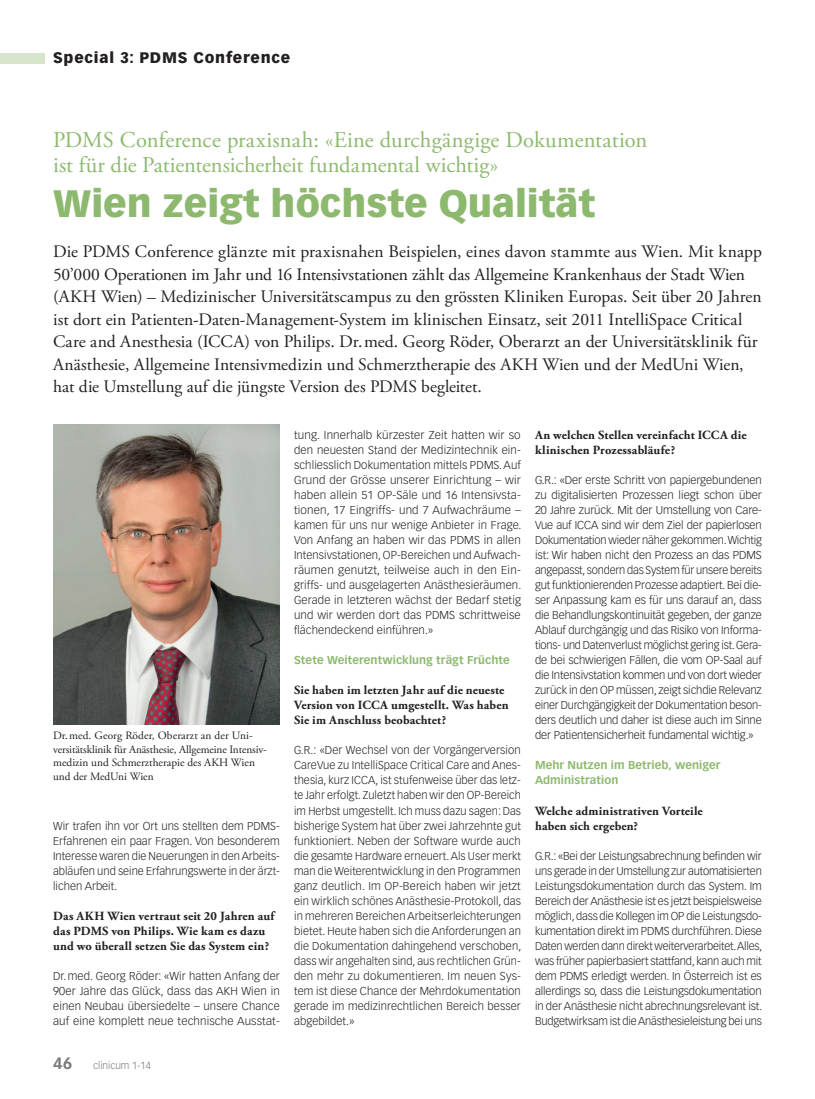
<style>
.page{position:relative;width:815px;height:1099px;background:#fff}
.page>*{position:absolute;margin:0;border:0;box-sizing:border-box;transform-origin:0 0}
.t1{font:900 37.5px "Vectora LT Std";color:#8db96e}
.t2{font:22.5px/25px "Adobe Garamond Pro";letter-spacing:.005em;color:#8db96e}
.t3{font:17.5px/22.5px "Adobe Garamond Pro";color:#231f20}
.t4{font:900 15px "Vectora LT Std";letter-spacing:.05em;color:#231f20}
.t5{font:700 12.5px/15px "Adobe Garamond Pro";letter-spacing:.01em;color:#231f20}
.t6{font:300 11.25px/15px "Vectora LT Std";color:#231f20;text-align:justify}
.t7{font:11.25px/13.5px "Adobe Garamond Pro";color:#231f20}
.t8{font:700 11.25px/15px "Vectora LT Std";letter-spacing:.005em;color:#8db96e}
.t9{font:300 10px "Vectora LH";color:#76787b}
.s1{font-weight:700;font-size:16.25px}
</style>
<div class="page">
<div style="left:0;top:53px;width:45px;height:10px;background:#d8e5cd"></div>
<img style="left:53px;top:424px;width:227px;height:300px">
<h3 class="t4" style="left:53px;top:49px;width:239px">Special 3: PDMS Conference</h3>
<h2 class="t2" style="left:53px;top:128px;width:596px">PDMS Conference praxisnah: «Eine durchgängige Dokumentation ist für die Patientensicherheit fundamental wichtig»</h2>
<h1 class="t1" style="left:53px;top:180px;width:543px">Wien zeigt höchste Qualität</h1>
<p class="t3" style="left:53px;top:241px;width:710px">Die PDMS Conference glänzte mit praxisnahen Beispielen, eines davon stammte aus Wien. Mit knapp 50’000 Operationen im Jahr und 16 Intensivstationen zählt das Allgemeine Krankenhaus der Stadt Wien (AKH Wien) – Medizinischer Universitätscampus zu den grössten Kliniken Europas. Seit über 20 Jahren ist dort ein Patienten-Daten-Management-System im klinischen Einsatz, seit 2011 IntelliSpace Critical Care and Anesthesia (ICCA) von Philips. Dr.med. Georg Röder, Oberarzt an der Universitätsklinik für Anästhesie, Allgemeine Intensivmedizin und Schmerztherapie des AKH Wien und der MedUni Wien, hat die Umstellung auf die jüngste Version des PDMS begleitet.</p>
<p class="t7" style="left:53px;top:729px;width:215px">Dr.med. Georg Röder, Oberarzt an der Uni&shy;versitätsklinik für Anästhesie, Allgemeine Intensiv&shy;medizin und Schmerztherapie des AKH Wien und der MedUni Wien</p>
<p class="t6" style="left:53px;top:818px;width:228px">Wir trafen ihn vor Ort uns stellten dem PDMS-Erfahrenen ein paar Fragen. Von besonderem Interesse waren die Neuerungen in den Arbeits&shy;abläufen und seine Erfahrungswerte in der ärzt&shy;lichen Arbeit.</p>
<p class="t5" style="left:53px;top:908px;width:223px">Das AKH Wien vertraut seit 20 Jahren auf das PDMS von Philips. Wie kam es dazu und wo überall setzen Sie das System ein?</p>
<p class="t6" style="left:53px;top:968px;width:228px">Dr.med. Georg Röder: «Wir hatten Anfang der 90er Jahre das Glück, dass das AKH Wien in einen Neubau übersiedelte – unsere Chance auf eine komplett neue technische Ausstat-</p>
<p class="t9" style="left:53px;top:1059px;width:99px"><span class="s1">46</span> clinicum 1-14</p>
<p class="t6" style="left:294px;top:428px;width:229px">tung. Innerhalb kürzester Zeit hatten wir so den neuesten Stand der Medizintechnik ein&shy;schliesslich Dokumentation mittels PDMS. Auf Grund der Grösse unserer Einrichtung – wir haben allein 51 OP-Säle und 16 Intensivsta&shy;tionen, 17 Eingriffs- und 7 Aufwachräume – kamen für uns nur wenige Anbieter in Frage.<br>Von Anfang an haben wir das PDMS in allen Intensivstationen, OP-Bereichen und Aufwach&shy;räumen genutzt, teilweise auch in den Ein&shy;griffs- und ausgelagerten Anästhesieräumen.<br>Gerade in letzteren wächst der Bedarf stetig und wir werden dort das PDMS schrittweise flächendeckend einführen.»</p>
<p class="t8" style="left:294px;top:653px;width:217px">Stete Weiterentwicklung trägt Früchte</p>
<p class="t5" style="left:294px;top:683px;width:216px">Sie haben im letzten Jahr auf die neueste<br>Version von ICCA umgestellt. Was haben<br>Sie im Anschluss beobachtet?</p>
<p class="t6" style="left:294px;top:743px;width:229px">G.R.: «Der Wechsel von der Vorgängerversion CareVue zu IntelliSpace Critical Care and Anes&shy;thesia, kurz ICCA, ist stufenweise über das letz&shy;te Jahr erfolgt. Zuletzt haben wir den OP-Bereich im Herbst umgestellt. Ich muss dazu sagen: Das bisherige System hat über zwei Jahrzehnte gut funktioniert. Neben der Software wurde auch die gesamte Hardware erneuert. Als User merkt man die Weiterentwicklung in den Programmen ganz deutlich. Im OP-Bereich haben wir jetzt ein wirklich schönes Anästhesie-Protokoll, das in mehreren Bereichen Arbeitserleichterungen bietet. Heute haben sich die Anforderungen an die Dokumentation dahingehend verschoben, dass wir angehalten sind, aus rechtlichen Grün&shy;den mehr zu dokumentieren. Im neuen Sys&shy;tem ist diese Chance der Mehrdokumentation gerade im medizinrechtlichen Bereich besser abgebildet.»</p>
<p class="t5" style="left:535px;top:428px;width:213px">An welchen Stellen vereinfacht ICCA die klinischen Prozessabläufe?</p>
<p class="t6" style="left:535px;top:473px;width:228px">G.R.: «Der erste Schritt von papiergebundenen zu digitalisierten Prozessen liegt schon über 20 Jahre zurück. Mit der Umstellung von Care-Vue auf ICCA sind wir dem Ziel der papierlosen Dokumentation wieder näher gekommen. Wichtig ist: Wir haben nicht den Prozess an das PDMS angepasst, sondern das System für unsere bereits gut funktionierenden Prozesse adaptiert. Bei die&shy;ser Anpassung kam es für uns darauf an, dass die Behandlungskontinuität gegeben, der ganze Ablauf durchgängig und das Risiko von Informa&shy;tions- und Datenverlust möglichst gering ist. Gera&shy;de bei schwierigen Fällen, die vom OP-Saal auf die Intensivstation kommen und von dort wieder zurück in den OP müssen, zeigt sichdie Relevanz einer Durchgängigkeit der Dokumentation beson&shy;ders deutlich und daher ist diese auch im Sinne der Patientensicherheit fundamental wichtig.»</p>
<p class="t8" style="left:535px;top:758px;width:187px">Mehr Nutzen im Betrieb, weniger<br>Administration</p>
<p class="t5" style="left:535px;top:803px;width:169px">Welche administrativen Vorteile haben sich ergeben?</p>
<p class="t6" style="left:535px;top:848px;width:229px">G.R.: «Bei der Leistungsabrechnung befinden wir uns gerade in der Umstellung zur automatisierten Leistungsdokumentation durch das System. Im Bereich der Anästhesie ist es jetzt beispielsweise möglich, dass die Kollegen im OP die Leistungsdo&shy;kumentation direkt im PDMS durchführen. Diese Daten werden dann direkt weiterverarbeitet. Alles, was früher papierbasiert stattfand, kann auch mit dem PDMS erledigt werden. In Österreich ist es allerdings so, dass die Leistungsdokumentation in der Anästhesie nicht abrechnungsrelevant ist.<br>Budgetwirksam ist die Anästhesieleistung bei uns</p>
</div>
